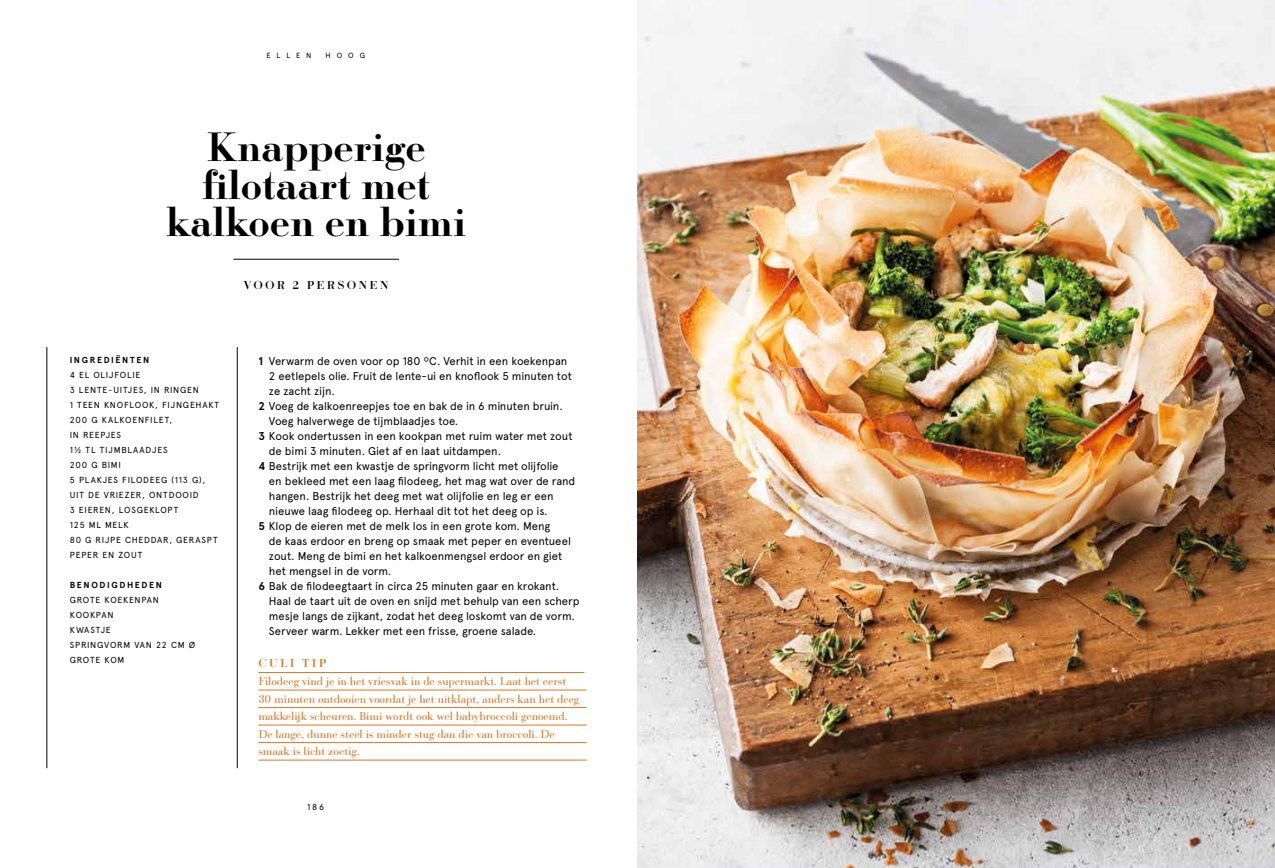
<style>
.page{position:relative;width:1275px;height:868px;background:#fff}
.page>*{position:absolute;margin:0;border:0;box-sizing:border-box;transform-origin:0 0}
.t1{font:500 40px/37.5px "Ratio Modern";color:#000;text-align:center}
.t2{font:11.25px "Apercu";letter-spacing:-.005em;color:#000}
.t3{font:11.25px/17.5px "Ratio Modern";color:#d77826}
.t4{font:500 11.25px "Ratio Modern";letter-spacing:.2em;color:#000}
.t5{font:500 11.25px "Ratio Modern";letter-spacing:.2em;color:#d77826}
.t6{font:8.75px/15px "Apercu";letter-spacing:.085em;color:#000}
.t7{font:700 8.75px "Apercu";letter-spacing:.185em;color:#000}
.t8{font:7.5px "Apercu";letter-spacing:.795em;color:#000}
.s1{font-weight:700}
</style>
<div class="page">
<hr style="left:233px;top:259px;width:166px;height:1px;background:#000">
<img style="left:637px;top:0;width:638px;height:867px">
<hr style="left:258px;top:672px;width:326px;height:1px;background:#d77826">
<hr style="left:258px;top:689px;width:329px;height:1px;background:#d77826">
<hr style="left:258px;top:707px;width:329px;height:1px;background:#d77826">
<hr style="left:258px;top:724px;width:329px;height:1px;background:#d77826">
<hr style="left:258px;top:742px;width:329px;height:1px;background:#d77826">
<hr style="left:258px;top:759px;width:329px;height:1px;background:#d77826">
<hr style="left:237px;top:347px;width:1px;height:421px;background:#000">
<hr style="left:47px;top:347px;width:1px;height:421px;background:#000">
<p class="t8" style="left:266px;top:51px;width:47px">ELLEN</p>
<p class="t8" style="left:326px;top:51px;width:41px">HOOG</p>
<h1 class="t1" style="left:166px;top:126px;width:301px">Knapperige filotaart met kalkoen en bimi</h1>
<p class="t4" style="left:244px;top:277px;width:146px">VOOR 2 PERSONEN</p>
<p class="t7" style="left:70px;top:355px;width:81px">INGREDIËNTEN</p>
<p class="t6" style="left:70px;top:367px;width:151px">4 EL OLIJFOLIE<br>3 LENTE-UITJES, IN RINGEN<br>1 TEEN KNOFLOOK, FIJNGEHAKT<br>200 G KALKOENFILET,<br>IN REEPJES<br>1½ TL TIJMBLAADJES<br>200 G BIMI<br>5 PLAKJES FILODEEG (113 G),<br>UIT DE VRIEZER, ONTDOOID<br>3 EIEREN, LOSGEKLOPT<br>125 ML MELK<br>80 G RIJPE CHEDDAR, GERASPT<br>PEPER EN ZOUT</p>
<p class="t7" style="left:70px;top:579px;width:94px">BENODIGDHEDEN</p>
<p class="t6" style="left:70px;top:592px;width:127px">GROTE KOEKENPAN<br>KOOKPAN<br>KWASTJE<br>SPRINGVORM VAN 22 CM Ø<br>GROTE KOM</p>
<p class="t2" style="left:258px;top:354px;width:310px"><span class="s1">1</span> Verwarm de oven voor op 180 ºC. Verhit in een koekenpan</p>
<p class="t2" style="left:269px;top:369px;width:305px">2 eetlepels olie. Fruit de lente-ui en knoflook 5 minuten tot</p>
<p class="t2" style="left:269px;top:384px;width:68px">ze zacht zijn.</p>
<p class="t2" style="left:258px;top:399px;width:306px"><span class="s1">2</span> Voeg de kalkoenreepjes toe en bak de in 6 minuten bruin.</p>
<p class="t2" style="left:269px;top:414px;width:191px">Voeg halverwege de tijmblaadjes toe.</p>
<p class="t2" style="left:258px;top:429px;width:316px"><span class="s1">3</span> Kook ondertussen in een kookpan met ruim water met zout</p>
<p class="t2" style="left:269px;top:444px;width:234px">de bimi 3 minuten. Giet af en laat uitdampen.</p>
<p class="t2" style="left:258px;top:459px;width:302px"><span class="s1">4</span> Bestrijk met een kwastje de springvorm licht met olijfolie</p>
<p class="t2" style="left:269px;top:474px;width:308px">en bekleed met een laag filodeeg, het mag wat over de rand</p>
<p class="t2" style="left:269px;top:489px;width:286px">hangen. Bestrijk het deeg met wat olijfolie en leg er een</p>
<p class="t2" style="left:269px;top:504px;width:280px">nieuwe laag filodeeg op. Herhaal dit tot het deeg op is.</p>
<p class="t2" style="left:258px;top:519px;width:293px"><span class="s1">5</span> Klop de eieren met de melk los in een grote kom. Meng</p>
<p class="t2" style="left:269px;top:534px;width:303px">de kaas erdoor en breng op smaak met peper en eventueel</p>
<p class="t2" style="left:269px;top:549px;width:295px">zout. Meng de bimi en het kalkoenmengsel erdoor en giet</p>
<p class="t2" style="left:269px;top:564px;width:124px">het mengsel in de vorm.</p>
<p class="t2" style="left:258px;top:579px;width:302px"><span class="s1">6</span> Bak de filodeegtaart in circa 25 minuten gaar en krokant.</p>
<p class="t2" style="left:269px;top:594px;width:312px">Haal de taart uit de oven en snijd met behulp van een scherp</p>
<p class="t2" style="left:269px;top:609px;width:307px">mesje langs de zijkant, zodat het deeg loskomt van de vorm.</p>
<p class="t2" style="left:269px;top:624px;width:269px">Serveer warm. Lekker met een frisse, groene salade.</p>
<p class="t5" style="left:258px;top:655px;width:69px">CULI TIP</p>
<p class="t3" style="left:258px;top:672px;width:322px">Filodeeg vind je in het vriesvak in de supermarkt. Laat het eerst 30 minuten ontdooien voordat je het uitklapt, anders kan het deeg makkelijk scheuren. Bimi wordt ook wel babybroccoli genoemd.<br>De lange, dunne steel is minder stug dan die van broccoli. De smaak is licht zoetig.</p>
<p class="t6" style="left:307px;top:799px;width:18px">186</p>
</div>
